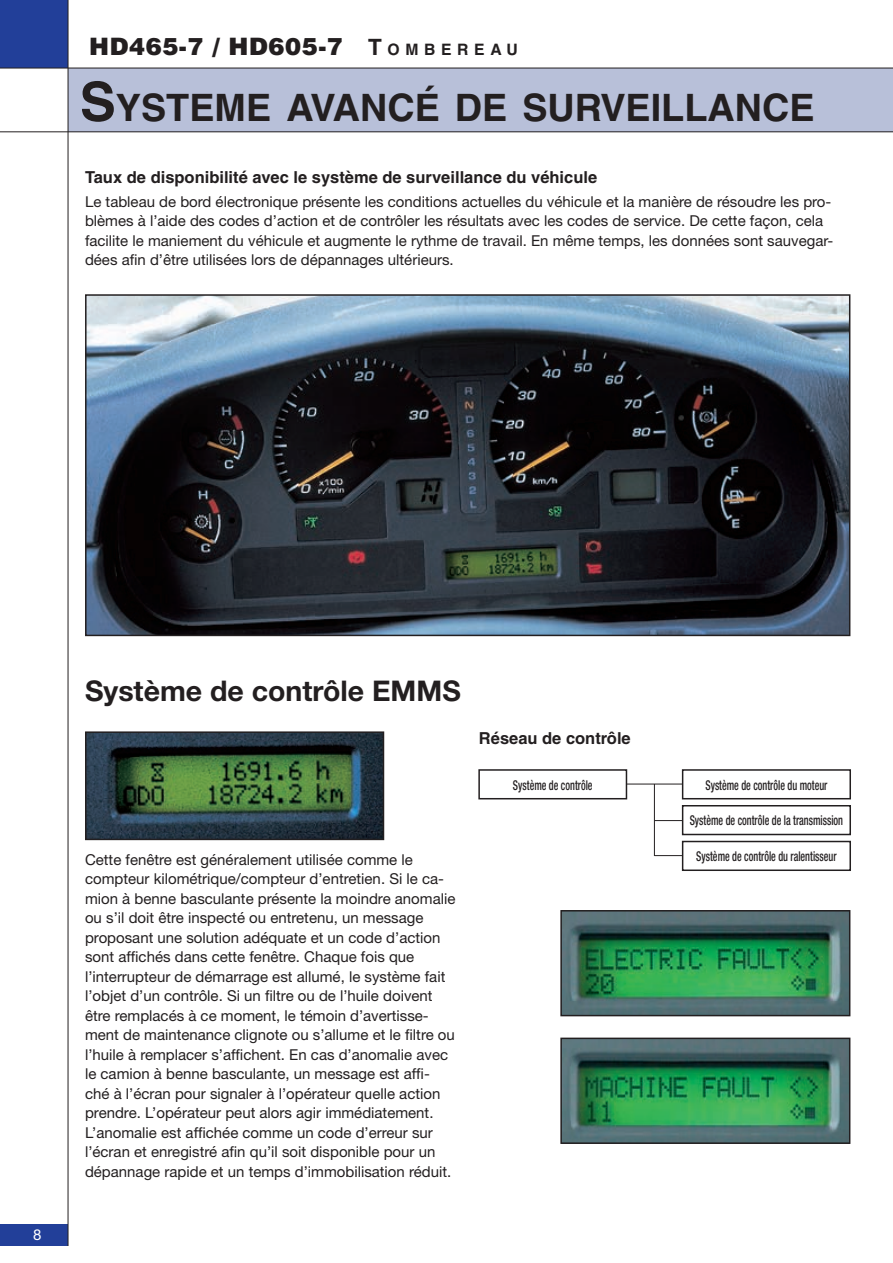
<style>
.page{position:relative;width:893px;height:1263px;background:#fff}
.page>*{position:absolute;margin:0;border:0;box-sizing:border-box;transform-origin:0 0}
.t1{font:700 37.8px "Helvetica";color:#231f20}
.t2{font:700 28.5px "Helvetica Neue LT Pro";color:#231f20}
.t3{font:900 24px "Helvetica";letter-spacing:.025em;color:#231f20}
.t4{font:700 16.5px "Helvetica";color:#231f20}
.t5{font:15px/19.5px "Helvetica Neue LT Pro";color:#231f20}
.t6{font:15px "Helvetica Neue LT Pro";color:#fff}
.t7{font:500 condensed 13.5px "Helvetica Neue";color:#231f20;scale:.75 1}
.s1{font-weight:700;font-size:22.5px}
.s2{font-weight:700;font-size:15.75px}
.s3{font-size:54px}
</style>
<div class="page">
<div style="left:68px;top:68px;width:825px;height:64px;background:#b8c0d9"></div>
<div style="left:0;top:0;width:68px;height:68px;background:#223f99"></div>
<hr style="left:0;top:68px;width:893px;height:1px;background:#231f20">
<hr style="left:0;top:131px;width:893px;height:1px;background:#231f20">
<div style="left:0;top:1225px;width:68px;height:21px;background:#223f99"></div>
<hr style="left:68px;top:0;width:1px;height:1246px;background:#231f20">
<img style="left:563px;top:913px;width:284px;height:100px">
<div style="left:560px;top:910px;width:290px;height:106px;border:2px solid #231f20"></div>
<img style="left:563px;top:1040px;width:284px;height:101px">
<div style="left:560px;top:1037px;width:290px;height:107px;border:2px solid #231f20"></div>
<div style="left:478px;top:769px;width:149px;height:30px;border:2px solid #231f20"></div>
<div style="left:682px;top:769px;width:169px;height:30px;border:2px solid #231f20"></div>
<div style="left:682px;top:805px;width:169px;height:30px;border:2px solid #231f20"></div>
<div style="left:682px;top:841px;width:169px;height:30px;border:2px solid #231f20"></div>
<hr style="left:627px;top:784px;width:55px;height:1px;background:#231f20">
<svg style="left:655px;top:820px;width:27px;height:1px"></svg>
<svg style="left:655px;top:855px;width:27px;height:1px"></svg>
<hr style="left:654px;top:784px;width:1px;height:72px;background:#231f20">
<img style="left:88px;top:297px;width:759px;height:336px">
<div style="left:85px;top:294px;width:765px;height:342px;border:2px solid #231f20"></div>
<img style="left:88px;top:734px;width:293px;height:103px">
<div style="left:85px;top:731px;width:299px;height:109px;border:2px solid #231f20"></div>
<h3 class="t3" style="left:89px;top:31px;width:430px">HD465-7 / HD605-7 <span class="s1">T</span> <span class="s2">O M B E R E A U</span></h3>
<h1 class="t1" style="left:80px;top:84px;width:736px"><span class="s3">S</span>YSTEME AVANCÉ DE SURVEILLANCE</h1>
<p class="t4" style="left:85px;top:167px;width:514px">Taux de disponibilité avec le système de surveillance du véhicule</p>
<p class="t5" style="left:85px;top:191px;width:750px">Le tableau de bord électronique présente les conditions actuelles du véhicule et la manière de résoudre les pro&shy;blèmes à l’aide des codes d’action et de contrôler les résultats avec les codes de service. De cette façon, cela facilite le maniement du véhicule et augmente le rythme de travail. En même temps, les données sont sauvegar&shy;dées afin d’être utilisées lors de dépannages ultérieurs.</p>
<p class="t6" style="left:33px;top:1225px;width:10px">8</p>
<h2 class="t2" style="left:85px;top:673px;width:377px">Système de contrôle EMMS</h2>
<p class="t5" style="left:85px;top:849px;width:372px">Cette fenêtre est généralement utilisée comme le compteur kilométrique/compteur d’entretien. Si le ca&shy;mion à benne basculante présente la moindre anomalie ou s’il doit être inspecté ou entretenu, un message proposant une solution adéquate et un code d’action sont affichés dans cette fenêtre. Chaque fois que l’interrupteur de démarrage est allumé, le système fait l’objet d’un contrôle. Si un filtre ou de l’huile doivent être remplacés à ce moment, le témoin d’avertisse&shy;ment de maintenance clignote ou s’allume et le filtre ou l’huile à remplacer s’affichent. En cas d’anomalie avec le camion à benne basculante, un message est affi&shy;ché à l’écran pour signaler à l’opérateur quelle action prendre. L’opérateur peut alors agir immédiatement.<br>L’anomalie est affichée comme un code d’erreur sur l’écran et enregistré afin qu’il soit disponible pour un dépannage rapide et un temps d’immobilisation réduit.</p>
<p class="t4" style="left:479px;top:728px;width:153px">Réseau de contrôle</p>
<p class="t7" style="left:513px;top:777px;width:108px">Système de contrôle</p>
<p class="t7" style="left:705px;top:777px;width:164px">Système de contrôle du moteur</p>
<p class="t7" style="left:690px;top:812px;width:206px">Système de contrôle de la transmission</p>
<p class="t7" style="left:696px;top:848px;width:189px">Système de contrôle du ralentisseur</p>
</div>
